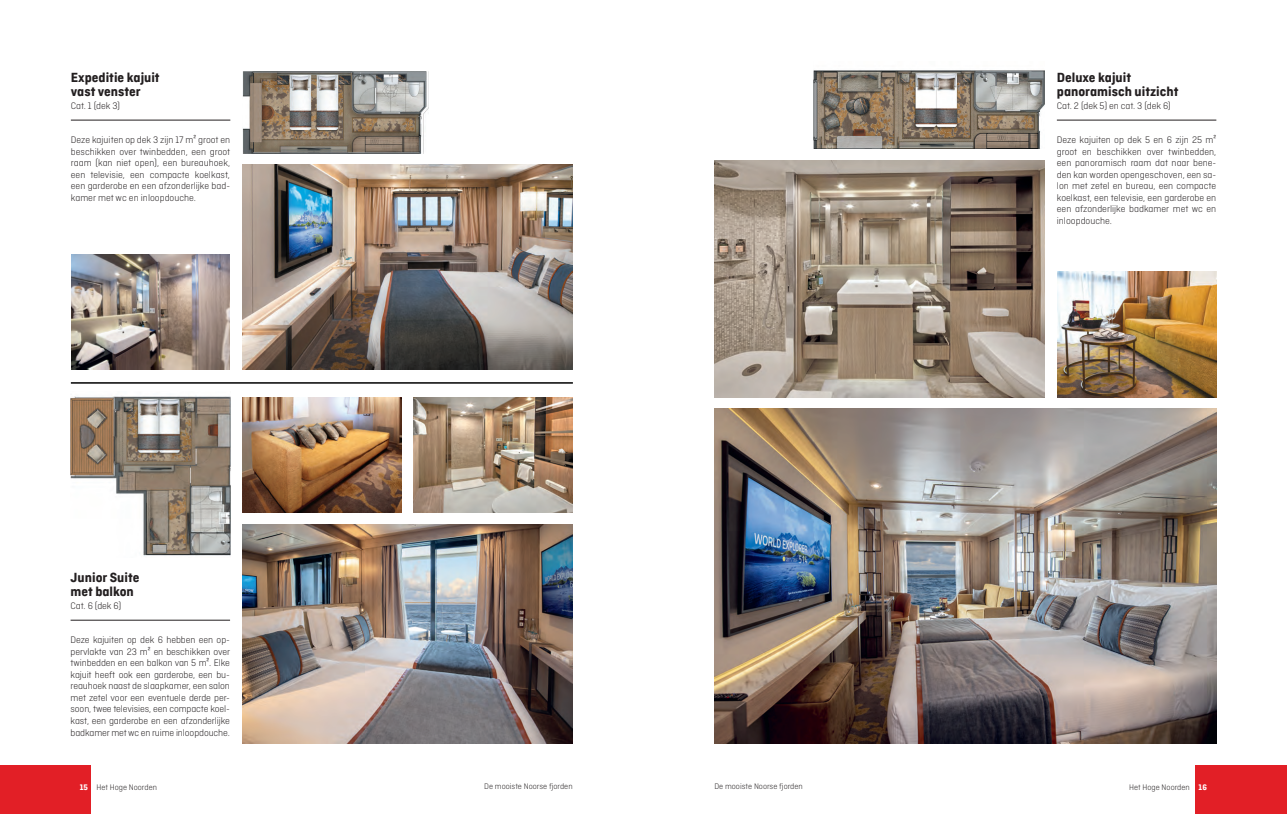
<style>
.page{position:relative;width:1287px;height:814px;background:#fff}
.page>*{position:absolute;margin:0;border:0;box-sizing:border-box;transform-origin:0 0}
.t1{font:700 14px "Ciutadella";color:#231f20}
.t2{font:300 10px/11.5px "Ciutadella";letter-spacing:-.005em;color:#231f20;text-align:justify}
.t3{font:300 8.5px "Ciutadella";color:#231f20}
.s1{font-weight:700;color:#fff}
</style>
<div class="page">
<div style="left:0;top:765px;width:91px;height:49px;background:#e21f26"></div>
<div style="left:1195px;top:765px;width:92px;height:49px;background:#e21f26"></div>
<img style="left:715px;top:408px;width:501px;height:335px">
<img style="left:714px;top:160px;width:331px;height:237px">
<hr style="left:1057px;top:120px;width:159px;height:1px;background:#231f20">
<img style="left:813px;top:70px;width:231px;height:79px">
<hr style="left:71px;top:382px;width:502px;height:1px;background:#000">
<img style="left:242px;top:524px;width:331px;height:219px">
<img style="left:71px;top:396px;width:160px;height:160px">
<hr style="left:71px;top:620px;width:159px;height:1px;background:#231f20">
<img style="left:414px;top:397px;width:159px;height:115px">
<img style="left:242px;top:397px;width:159px;height:115px">
<img style="left:242px;top:165px;width:331px;height:204px">
<img style="left:71px;top:254px;width:159px;height:115px">
<img style="left:1057px;top:271px;width:159px;height:126px">
<hr style="left:71px;top:120px;width:159px;height:1px;background:#231f20">
<img style="left:242px;top:72px;width:186px;height:82px">
<p class="t1" style="left:71px;top:69px;width:90px">Expeditie kajuit</p>
<p class="t1" style="left:71px;top:83px;width:71px">vast venster</p>
<p class="t2" style="left:71px;top:100px;width:51px">Cat. 1 (dek 3)</p>
<p class="t2" style="left:71px;top:134px;width:161px">Deze kajuiten op dek 3 zijn 17 m² groot en beschikken over twinbedden, een groot raam (kan niet open), een bureauhoek, een televisie, een compacte koelkast, een garderobe en een afzonderlijke bad&shy;kamer met wc en inloopdouche.</p>
<p class="t1" style="left:71px;top:569px;width:70px">Junior Suite</p>
<p class="t1" style="left:71px;top:583px;width:65px">met balkon</p>
<p class="t2" style="left:71px;top:600px;width:52px">Cat. 6 (dek 6)</p>
<p class="t2" style="left:71px;top:634px;width:161px">Deze kajuiten op dek 6 hebben een op&shy;pervlakte van 23 m² en beschikken over twinbedden en een balkon van 5 m². Elke kajuit heeft ook een garderobe, een bu&shy;reauhoek naast de slaapkamer, een salon met zetel voor een eventuele derde per&shy;soon, twee televisies, een compacte koel&shy;kast, een garderobe en een afzonderlijke badkamer met wc en ruime inloopdouche.</p>
<p class="t1" style="left:1057px;top:69px;width:76px">Deluxe kajuit</p>
<p class="t1" style="left:1057px;top:83px;width:123px">panoramisch uitzicht</p>
<p class="t2" style="left:1057px;top:100px;width:115px">Cat. 2 (dek 5) en cat. 3 (dek 6)</p>
<p class="t2" style="left:1057px;top:134px;width:161px">Deze kajuiten op dek 5 en 6 zijn 25 m² groot en beschikken over twinbedden, een panoramisch raam dat naar bene&shy;den kan worden opengeschoven, een sa&shy;lon met zetel en bureau, een compacte koelkast, een televisie, een garderobe en een afzonderlijke badkamer met wc en inloopdouche.</p>
<p class="t3" style="left:80px;top:782px;width:79px"><span class="s1">15</span> Het Hoge Noorden</p>
<p class="t3" style="left:484px;top:782px;width:90px">De mooiste Noorse fjorden</p>
<p class="t3" style="left:714px;top:782px;width:90px">De mooiste Noorse fjorden</p>
<p class="t3" style="left:1129px;top:782px;width:79px">Het Hoge Noorden <span class="s1">16</span></p>
</div>
